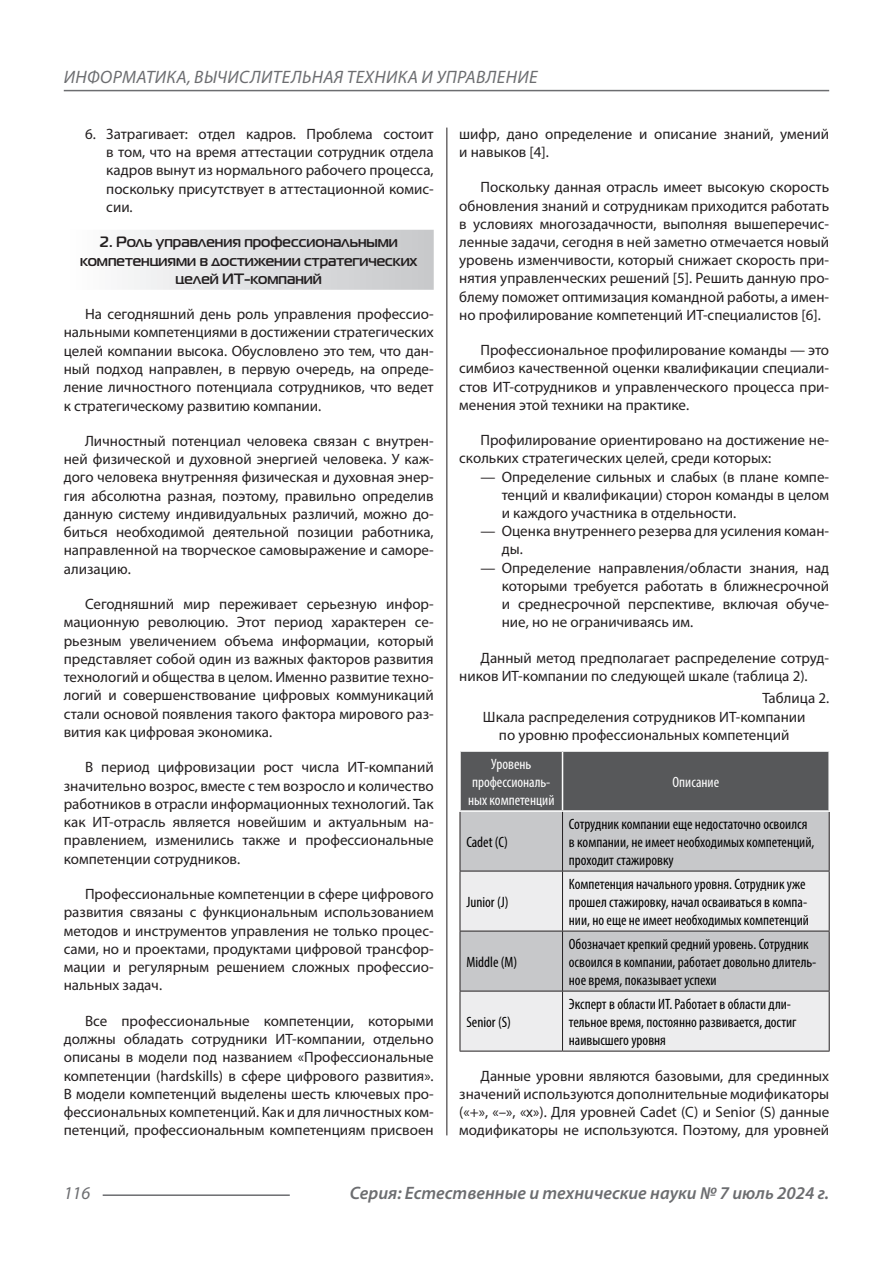
<style>
.page{position:relative;width:893px;height:1263px;background:#fff}
.page>*{position:absolute;margin:0;border:0;box-sizing:border-box;transform-origin:0 0}
.t1{font:italic 18px "Myriad Pro";letter-spacing:.02em;color:#6c6d70}
.t2{font:italic 600 18px "Myriad Pro";color:#6c6d70}
.Статья_текст{font:15px/18.3px "Myriad Pro";color:#231f20;text-align:justify}
.Таблица_Строка{font:condensed 15px/18px "Myriad Pro";color:#000}
.Статья_подзаголовок{font:700 15px/18.3px "Magistral C";color:#231f20;text-align:center}
.Таблица_Заголовок_Яч{font:condensed 15px/18px "Myriad Pro";color:#fff;text-align:center}
</style>
<div class="page">
<hr style="left:446px;top:128px;width:1px;height:1007px;background:#231f20">
<hr style="left:103px;top:1194px;width:187px;height:2px;background:#6c6d70">
<hr style="left:64px;top:90px;width:765px;height:1px;background:#6c6d70">
<div style="left:64px;top:230px;width:370px;height:60px;background:linear-gradient(to right,#fefeff,#c6c8ca)"></div>
<div style="left:461px;top:752px;width:367px;height:58px;background:#57585a"></div>
<div style="left:461px;top:812px;width:368px;height:59px;background:#c7c8ca"></div>
<svg style="left:461px;top:872px;width:368px;height:179px;fill:#ededee"></svg>
<hr style="left:460px;top:871px;width:102px;height:1px;background:#231f20">
<hr style="left:562px;top:871px;width:268px;height:1px;background:#231f20">
<hr style="left:460px;top:931px;width:102px;height:1px;background:#231f20">
<hr style="left:562px;top:931px;width:268px;height:1px;background:#231f20">
<hr style="left:460px;top:991px;width:102px;height:1px;background:#231f20">
<hr style="left:562px;top:991px;width:268px;height:1px;background:#231f20">
<hr style="left:460px;top:1051px;width:102px;height:1px;background:#231f20">
<hr style="left:562px;top:1051px;width:268px;height:1px;background:#231f20">
<hr style="left:460px;top:812px;width:1px;height:59px;background:#231f20">
<hr style="left:460px;top:871px;width:1px;height:60px;background:#231f20">
<hr style="left:460px;top:931px;width:1px;height:60px;background:#231f20">
<hr style="left:460px;top:991px;width:1px;height:60px;background:#231f20">
<hr style="left:562px;top:812px;width:1px;height:59px;background:#231f20">
<hr style="left:829px;top:812px;width:1px;height:59px;background:#231f20">
<hr style="left:562px;top:871px;width:1px;height:60px;background:#231f20">
<hr style="left:829px;top:871px;width:1px;height:60px;background:#231f20">
<hr style="left:562px;top:931px;width:1px;height:60px;background:#231f20">
<hr style="left:829px;top:931px;width:1px;height:60px;background:#231f20">
<hr style="left:562px;top:991px;width:1px;height:60px;background:#231f20">
<hr style="left:829px;top:991px;width:1px;height:60px;background:#231f20">
<hr style="left:562px;top:752px;width:1px;height:58px;background:#fff">
<p class="t1" style="left:64px;top:66px;width:475px">ИНФОРМАТИКА, ВЫЧИСЛИТЕЛЬНАЯ ТЕХНИКА И УПРАВЛЕНИЕ</p>
<p class="Статья_текст" style="left:106px;top:124px;width:329px;text-indent:-21px">6. Затрагивает: отдел кадров. Проблема состоит в том, что на время аттестации сотрудник отдела кадров вынут из нормального рабочего процесса, поскольку присутствует в аттестационной комис&shy;сии.</p>
<p class="Статья_подзаголовок" style="left:80px;top:232px;width:339px">2. Роль управления профессиональными компетенциями в достижении стратегических целей ИТ-компаний</p>
<p class="Статья_текст" style="left:64px;top:305px;width:371px;text-indent:21px">На сегодняшний день роль управления профессио&shy;нальными компетенциями в достижении стратегических целей компании высока. Обусловлено это тем, что дан&shy;ный подход направлен, в первую очередь, на опреде&shy;ление личностного потенциала сотрудников, что ведет к стратегическому развитию компании.</p>
<p class="Статья_текст" style="left:64px;top:431px;width:371px;text-indent:21px">Личностный потенциал человека связан с внутрен&shy;ней физической и духовной энергией человека. У каж&shy;дого человека внутренняя физическая и духовная энер&shy;гия абсолютна разная, поэтому, правильно определив данную систему индивидуальных различий, можно до&shy;биться необходимой деятельной позиции работника, направленной на творческое самовыражение и саморе&shy;ализацию.</p>
<p class="Статья_текст" style="left:64px;top:595px;width:371px;text-indent:21px">Сегодняшний мир переживает серьезную инфор&shy;мационную революцию. Этот период характерен се&shy;рьезным увеличением объема информации, который представляет собой один из важных факторов развития технологий и общества в целом. Именно развитие техно&shy;логий и совершенствование цифровых коммуникаций стали основой появления такого фактора мирового раз&shy;вития как цифровая экономика.</p>
<p class="Статья_текст" style="left:64px;top:758px;width:371px;text-indent:21px">В период цифровизации рост числа ИT-компаний значительно возрос, вместе с тем возросло и количество работников в отрасли информационных технологий. Так как ИT-отрасль является новейшим и актуальным на&shy;правлением, изменились также и профессиональные компетенции сотрудников.</p>
<p class="Статья_текст" style="left:64px;top:885px;width:371px;text-indent:21px">Профессиональные компетенции в сфере цифрового развития связаны с функциональным использованием методов и инструментов управления не только процес&shy;сами, но и проектами, продуктами цифровой трансфор&shy;мации и регулярным решением сложных профессио&shy;нальных задач.</p>
<p class="Статья_текст" style="left:64px;top:1011px;width:371px;text-indent:21px">Все профессиональные компетенции, которыми должны обладать сотрудники ИT-компании, отдельно описаны в модели под названием «Профессиональные компетенции (hardskills) в сфере цифрового развития».<br>В модели компетенций выделены шесть ключевых про&shy;фессиональных компетенций. Как и для личностных ком&shy;петенций, профессиональным компетенциям присвоен</p>
<p class="Статья_текст" style="left:459px;top:124px;width:371px">шифр, дано определение и описание знаний, умений и навыков [4].</p>
<p class="Статья_текст" style="left:459px;top:178px;width:371px;text-indent:21px">Поскольку данная отрасль имеет высокую скорость обновления знаний и сотрудникам приходится работать в условиях многозадачности, выполняя вышеперечис&shy;ленные задачи, сегодня в ней заметно отмечается новый уровень изменчивости, который снижает скорость при&shy;нятия управленческих решений [5]. Решить данную про&shy;блему поможет оптимизация командной работы, а имен&shy;но профилирование компетенций ИT-специалистов [6].</p>
<p class="Статья_текст" style="left:459px;top:341px;width:371px;text-indent:21px">Профессиональное профилирование команды — это симбиоз качественной оценки квалификации специали&shy;стов ИT-сотрудников и управленческого процесса при&shy;менения этой техники на практике.</p>
<p class="Статья_текст" style="left:459px;top:431px;width:371px;text-indent:21px">Профилирование ориентировано на достижение не&shy;скольких стратегических целей, среди которых:</p>
<p class="Статья_текст" style="left:502px;top:467px;width:329px;text-indent:-21px">— Определение сильных и слабых (в плане компе&shy;тенций и квалификации) сторон команды в целом и каждого участника в отдельности.</p>
<p class="Статья_текст" style="left:502px;top:522px;width:329px;text-indent:-21px">— Оценка внутреннего резерва для усиления коман&shy;ды.</p>
<p class="Статья_текст" style="left:502px;top:558px;width:329px;text-indent:-21px">— Определение направления/области знания, над которыми требуется работать в ближнесрочной и среднесрочной перспективе, включая обуче&shy;ние, но не ограничиваясь им.</p>
<p class="Статья_текст" style="left:459px;top:648px;width:371px;text-indent:21px">Данный метод предполагает распределение сотруд&shy;ников ИT-компании по следующей шкале (таблица 2).</p>
<p class="Статья_текст" style="left:762px;top:689px;width:68px">Таблица 2.</p>
<p class="Статья_текст" style="left:483px;top:707px;width:324px;text-align:center">Шкала распределения сотрудников ИT-компании по уровню профессиональных компетенций</p>
<p class="Таблица_Заголовок_Яч" style="left:468px;top:754px;width:88px">Уровень профессиональ&shy;ных компетенций</p>
<p class="Таблица_Заголовок_Яч" style="left:673px;top:772px;width:48px">Описание</p>
<p class="Таблица_Строка" style="left:466px;top:832px;width:43px">Cadet (C)</p>
<p class="Таблица_Строка" style="left:466px;top:892px;width:44px">Junior (J)</p>
<p class="Таблица_Строка" style="left:466px;top:952px;width:52px">Middle (M)</p>
<p class="Таблица_Строка" style="left:569px;top:814px;width:247px">Сотрудник компании еще недостаточно освоился в компании, не имеет необходимых компетенций, проходит стажировку</p>
<p class="Таблица_Строка" style="left:569px;top:874px;width:241px">Компетенция начального уровня. Сотрудник уже прошел стажировку, начал осваиваться в компа&shy;нии, но еще не имеет необходимых компетенций</p>
<p class="Таблица_Строка" style="left:569px;top:934px;width:249px">Обозначает крепкий средний уровень. Сотрудник освоился в компании, работает довольно длитель&shy;ное время, показывает успехи</p>
<p class="Таблица_Строка" style="left:569px;top:994px;width:229px">Эксперт в области ИT. Работает в области дли&shy;тельное время, постоянно развивается, достиг наивысшего уровня</p>
<p class="Статья_текст" style="left:459px;top:1066px;width:371px;text-indent:21px">Данные уровни являются базовыми, для срединных значений используются дополнительные модификаторы («+», «–», «х»). Для уровней Cadet (C) и Senior (S) данные модификаторы не используются. Поэтому, для уровней</p>
<p class="Таблица_Строка" style="left:466px;top:1012px;width:46px">Senior (S)</p>
<p class="t1" style="left:64px;top:1182px;width:28px">116</p>
<p class="t2" style="left:350px;top:1182px;width:481px">Серия: Естественные и технические науки № 7 июль 2024 г.</p>
</div>
